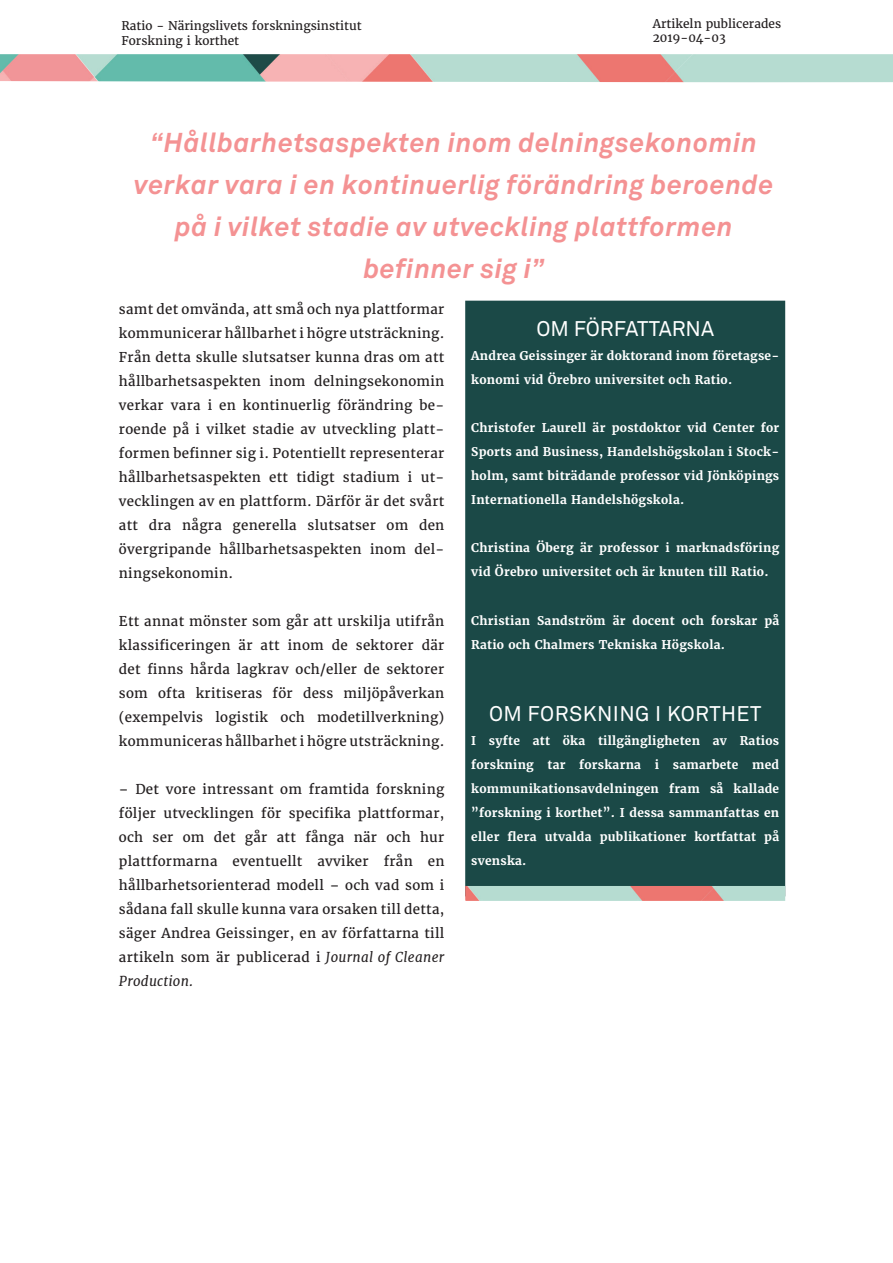
<style>
.page{position:relative;width:893px;height:1263px;background:#fff}
.page>*{position:absolute;margin:0;border:0;box-sizing:border-box;transform-origin:0 0}
.Pull_Quote{font:italic 700 27px/42px "Akkurat";letter-spacing:.02em;color:#f49293;text-align:center}
.Body_Text{font:21px "Akkurat Pro";letter-spacing:.02em;color:#fff}
.t1{font:21px "Akkurat";color:#fff}
.Body_Text-2{font:13.5px/24px "Merriweather";letter-spacing:.02em;color:#231f20;text-align:justify}
.Body_Text-3{font:700 12px/24px "Merriweather";letter-spacing:.02em;color:#fff}
.t2{font:12px/14.4px "Merriweather";color:#231f20}
.s1{font-style:italic}
</style>
<div class="page">
<img style="left:0;top:54px;width:893px;height:29px">
<div style="left:465px;top:301px;width:320px;height:585px;background:#1b4947"></div>
<img style="left:465px;top:886px;width:320px;height:15px">
<p class="t2" style="left:122px;top:19px;width:242px">Ratio - Näringslivets forskningsinstitut<br>Forskning i korthet</p>
<p class="t2" style="left:653px;top:16px;width:130px">Artikeln publicerades<br>2019-04-03</p>
<p class="Pull_Quote" style="left:134px;top:121px;width:641px">“Hållbarhetsaspekten inom delningsekonomin verkar vara i en kontinuerlig förändring beroende på i vilket stadie av utveckling plattformen befinner sig i”</p>
<p class="t1" style="left:536px;top:317px;width:179px">OM FÖRFATTARNA</p>
<p class="Body_Text-3" style="left:471px;top:344px;width:309px">Andrea Geissinger är doktorand inom företagse&shy;konomi vid Örebro universitet och Ratio.</p>
<p class="Body_Text-3" style="left:471px;top:416px;width:310px;text-align:justify">Christofer Laurell är postdoktor vid Center for Sports and Business, Handelshögskolan i Stock&shy;holm, samt biträdande professor vid Jönköpings Internationella Handelshögskola.</p>
<p class="Body_Text-3" style="left:471px;top:536px;width:310px">Christina Öberg är professor i marknadsföring vid Örebro universitet och är knuten till Ratio.</p>
<p class="Body_Text-3" style="left:471px;top:608px;width:310px">Christian Sandström är docent och forskar på<br>Ratio och Chalmers Tekniska Högskola.</p>
<p class="Body_Text-2" style="left:119px;top:297px;width:327px">samt det omvända, att små och nya plattformar kommunicerar hållbarhet i högre utsträckning.<br>Från detta skulle slutsatser kunna dras om att hållbarhetsaspekten inom delningsekonomin verkar vara i en kontinuerlig förändring be&shy;roende på i vilket stadie av utveckling platt&shy;formen befinner sig i. Potentiellt representerar hållbarhetsaspekten ett tidigt stadium i ut&shy;vecklingen av en plattform. Därför är det svårt att dra några generella slutsatser om den övergripande hållbarhetsaspekten inom del&shy;ningsekonomin.</p>
<p class="Body_Text-2" style="left:119px;top:609px;width:327px">Ett annat mönster som går att urskilja utifrån klassificeringen är att inom de sektorer där det finns hårda lagkrav och/eller de sektorer som ofta kritiseras för dess miljöpåverkan (exempelvis logistik och modetillverkning) kommuniceras hållbarhet i högre utsträckning.</p>
<p class="Body_Text-2" style="left:119px;top:777px;width:327px">– Det vore intressant om framtida forskning följer utvecklingen för specifika plattformar, och ser om det går att fånga när och hur plattformarna eventuellt avviker från en hållbarhetsorienterad modell – och vad som i sådana fall skulle kunna vara orsaken till detta, säger Andrea Geissinger, en av författarna till artikeln som är publicerad i <span class="s1">Journal of Cleaner Production.</span></p>
<p class="Body_Text" style="left:489px;top:701px;width:274px">OM FORSKNING I KORTHET</p>
<p class="Body_Text-3" style="left:471px;top:728px;width:310px;text-align:justify">I syfte att öka tillgängligheten av Ratios forskning tar forskarna i samarbete med kommunikationsavdelningen fram så kallade ”forskning i korthet”. I dessa sammanfattas en eller flera utvalda publikationer kortfattat på svenska.</p>
</div>
